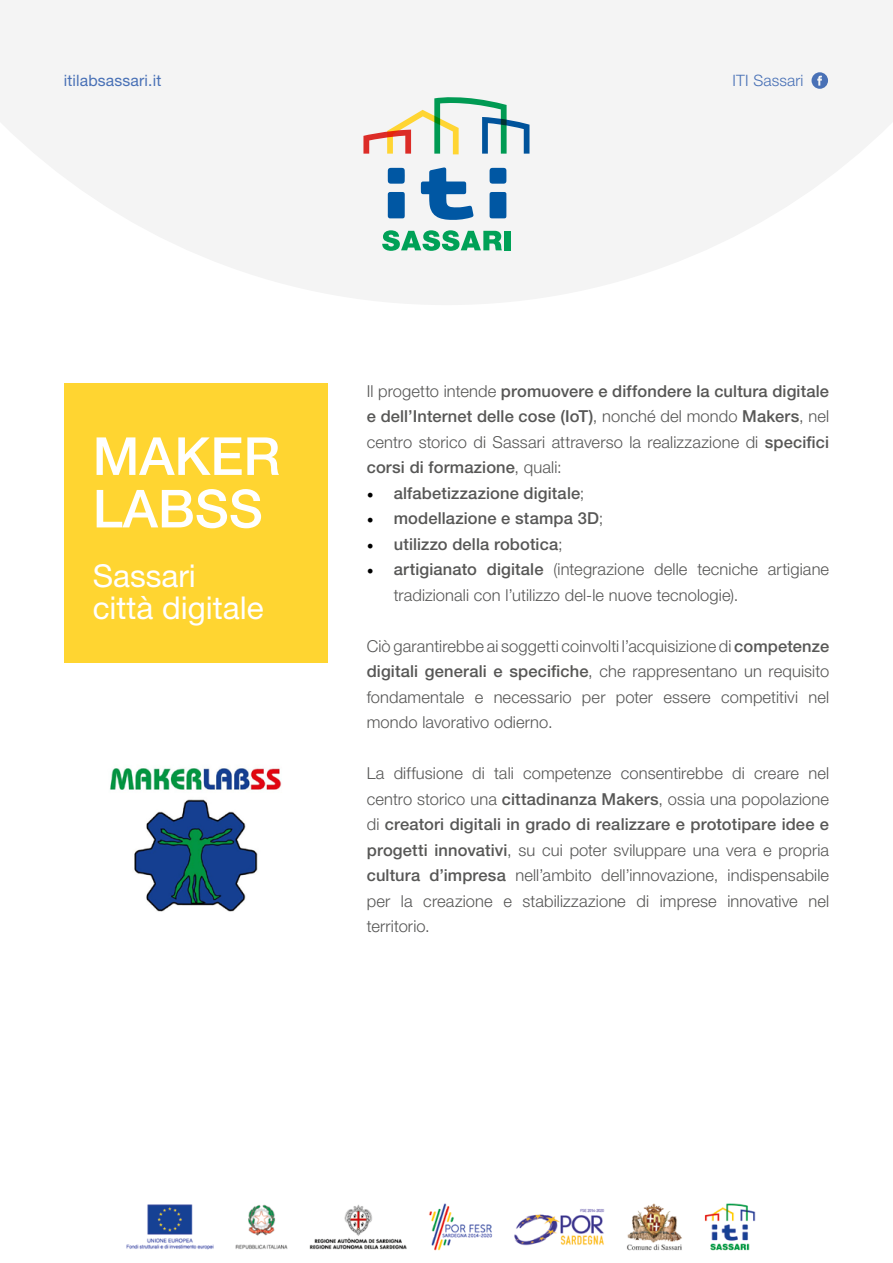
<style>
.page{position:relative;width:893px;height:1263px;background:#fff}
.page>*{position:absolute;margin:0;border:0;box-sizing:border-box;transform-origin:0 0}
.t1{font:500 52.5px/52.5px "Helvetica Neue LT Pro";color:#fff}
.t2{font:31.5px/31.5px "Helvetica Neue LT Pro";color:#fff}
.t3{font:300 16.5px/25.5px "Helvetica Neue LT Pro";letter-spacing:.005em;color:#575756;text-align:justify}
.t4{font:500 16.5px/25.5px "Helvetica Neue LT Pro";letter-spacing:.005em;color:#575756;text-align:justify}
.t5{font:15.75px "Helvetica Neue LT Pro";letter-spacing:.01em;color:#4971b6}
.t6{font:300 15.75px "Helvetica Neue LT Pro";letter-spacing:.01em;color:#4971b6}
.s1{font-weight:300}
.s2{font-family:"Minion Pro";font-weight:400;font-size:18px;color:#000}
.s3{font-weight:500}
</style>
<div class="page">
<svg style="left:0;top:0;width:893px;height:305px;fill:#f4f4f4"></svg>
<svg style="left:421px;top:167px;width:53px;height:53px"></svg>
<svg style="left:388px;top:192px;width:17px;height:26px"></svg>
<svg style="left:490px;top:192px;width:16px;height:26px"></svg>
<svg style="left:388px;top:168px;width:17px;height:16px"></svg>
<svg style="left:490px;top:168px;width:16px;height:16px"></svg>
<svg style="left:382px;top:230px;width:120px;height:21px"></svg>
<div style="left:505px;top:231px;width:6px;height:19px;background:#00a157"></div>
<svg style="left:363px;top:97px;width:166px;height:57px"></svg>
<img style="left:126px;top:1203px;width:630px;height:48px">
<svg style="left:811px;top:72px;width:17px;height:17px"></svg>
<div style="left:64px;top:383px;width:263px;height:280px;background:#ffd531"></div>
<img style="left:110px;top:768px;width:172px;height:144px">
<p class="t5" style="left:64px;top:71px;width:99px">itilabsassari.it</p>
<p class="t6" style="left:733px;top:71px;width:72px">ITI Sassari</p>
<h1 class="t1" style="left:93px;top:429px;width:189px">MAKER<br>LABSS</h1>
<h2 class="t2" style="left:93px;top:560px;width:172px">Sassari città digitale</h2>
<p class="t4" style="left:367px;top:378px;width:464px"><span class="s1">Il progetto intende</span> promuovere e diffondere la cultura digitale e dell’Internet delle cose (IoT)<span class="s1">, nonché del mondo</span> Makers<span class="s1">, nel centro storico di Sassari attraverso la realizzazione di</span> specifici corsi di formazione<span class="s1">, quali:</span></p>
<p class="t4" style="left:367px;top:480px;width:219px"><span class="s2">•</span> alfabetizzazione digitale<span class="s1">;</span></p>
<p class="t4" style="left:367px;top:505px;width:238px"><span class="s2">•</span> modellazione e stampa 3D<span class="s1">;</span></p>
<p class="t4" style="left:367px;top:531px;width:197px"><span class="s2">•</span> utilizzo della robotica<span class="s1">;</span></p>
<p class="t3" style="left:394px;top:556px;width:437px;text-indent:-27px"><span class="s2">•</span> <span class="s3">artigianato digitale</span> (integrazione delle tecniche artigiane tradizionali con l’utilizzo del-le nuove tecnologie).</p>
<p class="t3" style="left:367px;top:633px;width:464px">Ciò garantirebbe ai soggetti coinvolti l’acquisizione di <span class="s3">competenze digitali generali e specifiche</span>, che rappresentano un requisito fondamentale e necessario per poter essere competitivi nel mondo lavorativo odierno.</p>
<p class="t3" style="left:367px;top:760px;width:464px">La diffusione di tali competenze consentirebbe di creare nel centro storico una <span class="s3">cittadinanza Makers</span>, ossia una popolazione di <span class="s3">creatori digitali in grado di realizzare e prototipare idee e progetti innovativi</span>, su cui poter sviluppare una vera e propria <span class="s3">cultura d’impresa</span> nell’ambito dell’innovazione, indispensabile per la creazione e stabilizzazione di imprese innovative nel territorio.</p>
</div>
